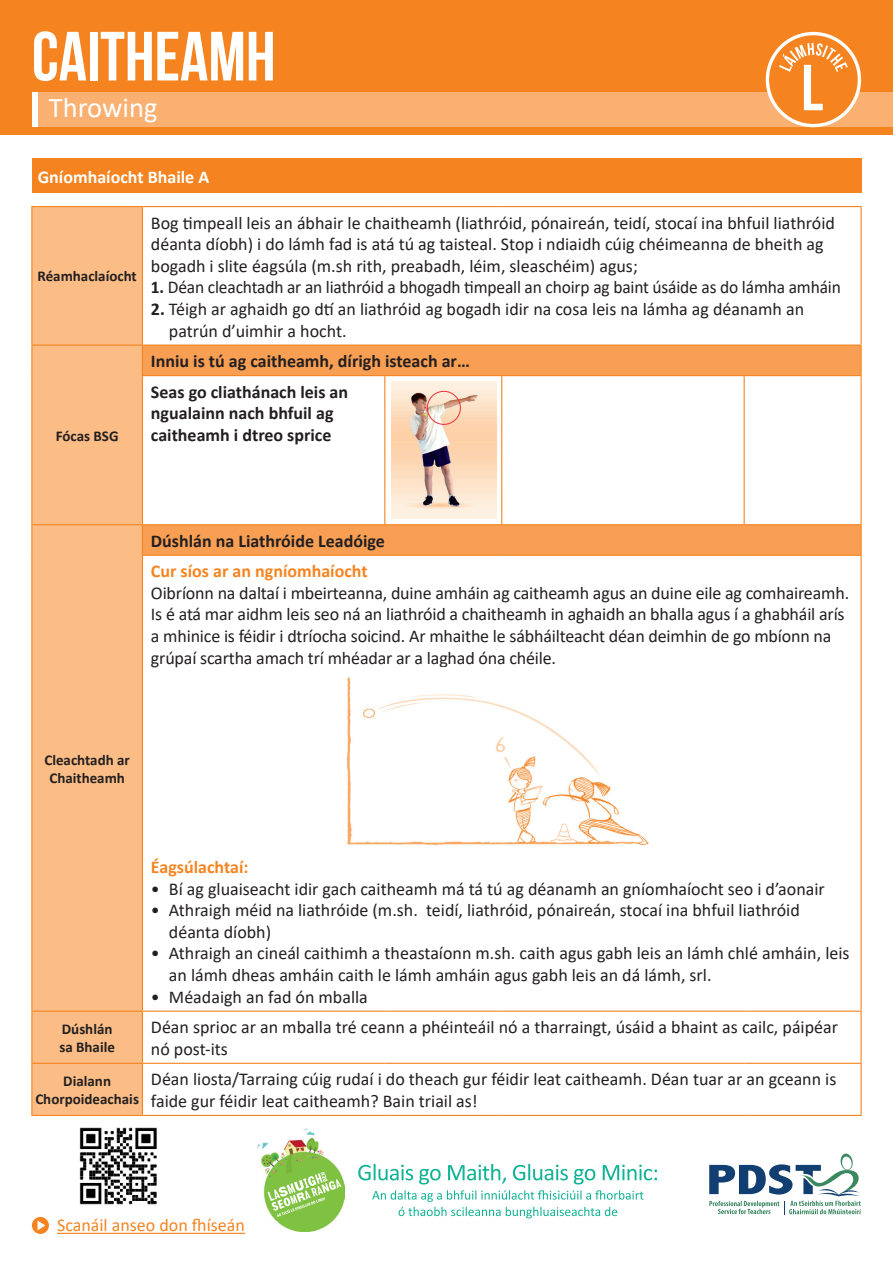
<style>
.page{position:relative;width:893px;height:1263px;background:#fff}
.page>*{position:absolute;margin:0;border:0;box-sizing:border-box;transform-origin:0 0}
.t1{font:700 69.45px "Bebas Neue";color:#fff}
.t2{font:28.5px "Calibri";color:#fff}
.t3{font:18px/21.6px "Calibri";color:#231f20}
.t4{font:700 18px/30.5px "Calibri";color:#231f20}
.t5{font:700 18px "Calibri";color:#f58420}
.t6{font:18px "Calibri";color:#f58420}
.t7{font:700 18px "Calibri";color:#fff}
.t8{font:700 15px/18px "Calibri";color:#231f20;text-align:center}
.s1{font-weight:700}
</style>
<div class="page">
<div style="left:0;top:0;width:893px;height:135px;background:#f58420"></div>
<div style="left:38px;top:92px;width:855px;height:34px;background:#fab071"></div>
<div style="left:32px;top:92px;width:6px;height:34px;background:#fff"></div>
<svg style="left:767px;top:34px;width:92px;height:92px"></svg>
<svg style="left:779px;top:43px;width:69px;height:67px"></svg>
<div style="left:766px;top:32px;width:95px;height:95px;border:3px solid #fff;border-radius:50%"></div>
<div style="left:32px;top:207px;width:110px;height:908px;background:#fbbd85"></div>
<svg style="left:143px;top:346px;width:717px;height:209px"></svg>
<hr style="left:31px;top:206px;width:111px;height:1px;background:#f58420">
<hr style="left:31px;top:207px;width:1px;height:138px;background:#f58420">
<hr style="left:142px;top:206px;width:243px;height:1px;background:#f58420">
<hr style="left:142px;top:207px;width:1px;height:138px;background:#f58420">
<hr style="left:385px;top:206px;width:117px;height:1px;background:#f58420">
<hr style="left:502px;top:206px;width:242px;height:1px;background:#f58420">
<hr style="left:744px;top:206px;width:118px;height:1px;background:#f58420">
<hr style="left:860px;top:207px;width:2px;height:138px;background:#f58420">
<hr style="left:31px;top:345px;width:111px;height:1px;background:#f58420">
<hr style="left:31px;top:346px;width:1px;height:30px;background:#f58420">
<hr style="left:142px;top:345px;width:243px;height:1px;background:#f58420">
<svg style="left:142px;top:346px;width:1px;height:29px"></svg>
<hr style="left:385px;top:345px;width:117px;height:1px;background:#f58420">
<hr style="left:502px;top:345px;width:242px;height:1px;background:#f58420">
<hr style="left:744px;top:345px;width:118px;height:1px;background:#f58420">
<hr style="left:860px;top:346px;width:2px;height:29px;background:#f58420">
<hr style="left:31px;top:376px;width:1px;height:148px;background:#f58420">
<hr style="left:142px;top:375px;width:243px;height:1px;background:#f58420">
<hr style="left:142px;top:376px;width:1px;height:148px;background:#f58420">
<hr style="left:385px;top:375px;width:117px;height:1px;background:#f58420">
<hr style="left:384px;top:376px;width:1px;height:148px;background:#f58420">
<hr style="left:502px;top:375px;width:242px;height:1px;background:#f58420">
<hr style="left:501px;top:376px;width:1px;height:148px;background:#f58420">
<hr style="left:744px;top:375px;width:118px;height:1px;background:#f58420">
<hr style="left:744px;top:376px;width:1px;height:148px;background:#f58420">
<hr style="left:860px;top:376px;width:2px;height:148px;background:#f58420">
<hr style="left:31px;top:524px;width:111px;height:1px;background:#f58420">
<hr style="left:31px;top:525px;width:1px;height:30px;background:#f58420">
<hr style="left:142px;top:524px;width:243px;height:1px;background:#f58420">
<hr style="left:142px;top:525px;width:1px;height:30px;background:#f58420">
<hr style="left:385px;top:524px;width:117px;height:1px;background:#f58420">
<hr style="left:502px;top:524px;width:242px;height:1px;background:#f58420">
<hr style="left:744px;top:524px;width:118px;height:1px;background:#f58420">
<hr style="left:860px;top:525px;width:2px;height:30px;background:#f58420">
<hr style="left:31px;top:555px;width:1px;height:455px;background:#f58420">
<hr style="left:142px;top:555px;width:243px;height:1px;background:#f58420">
<hr style="left:142px;top:556px;width:1px;height:454px;background:#f58420">
<hr style="left:385px;top:555px;width:117px;height:1px;background:#f58420">
<hr style="left:502px;top:555px;width:242px;height:1px;background:#f58420">
<hr style="left:744px;top:555px;width:118px;height:1px;background:#f58420">
<hr style="left:860px;top:556px;width:2px;height:454px;background:#f58420">
<hr style="left:31px;top:1010px;width:111px;height:2px;background:#f58420">
<hr style="left:31px;top:1012px;width:1px;height:51px;background:#f58420">
<hr style="left:142px;top:1010px;width:243px;height:2px;background:#f58420">
<hr style="left:142px;top:1012px;width:1px;height:51px;background:#f58420">
<hr style="left:385px;top:1010px;width:117px;height:2px;background:#f58420">
<hr style="left:502px;top:1010px;width:242px;height:2px;background:#f58420">
<hr style="left:744px;top:1010px;width:118px;height:2px;background:#f58420">
<hr style="left:860px;top:1012px;width:2px;height:51px;background:#f58420">
<hr style="left:31px;top:1063px;width:111px;height:1px;background:#f58420">
<hr style="left:31px;top:1064px;width:1px;height:51px;background:#f58420">
<hr style="left:142px;top:1063px;width:243px;height:1px;background:#f58420">
<hr style="left:142px;top:1064px;width:1px;height:51px;background:#f58420">
<hr style="left:385px;top:1063px;width:117px;height:1px;background:#f58420">
<hr style="left:502px;top:1063px;width:242px;height:1px;background:#f58420">
<hr style="left:744px;top:1063px;width:118px;height:1px;background:#f58420">
<hr style="left:860px;top:1064px;width:2px;height:51px;background:#f58420">
<hr style="left:31px;top:1115px;width:111px;height:1px;background:#f58420">
<hr style="left:142px;top:1115px;width:243px;height:1px;background:#f58420">
<hr style="left:385px;top:1115px;width:117px;height:1px;background:#f58420">
<hr style="left:502px;top:1115px;width:242px;height:1px;background:#f58420">
<hr style="left:744px;top:1115px;width:118px;height:1px;background:#f58420">
<img style="left:391px;top:382px;width:105px;height:136px">
<div style="left:427px;top:391px;width:34px;height:34px;border:1px solid #ee2d36;border-radius:50%"></div>
<img style="left:347px;top:677px;width:302px;height:169px">
<div style="left:32px;top:159px;width:829px;height:34px;background:#f58420"></div>
<svg style="left:709px;top:1153px;width:152px;height:61px"></svg>
<hr style="left:57px;top:1233px;width:188px;height:1px;background:#f58420">
<svg style="left:32px;top:1217px;width:17px;height:17px"></svg>
<svg style="left:38px;top:1220px;width:7px;height:10px"></svg>
<svg style="left:358px;top:1164px;width:299px;height:54px"></svg>
<img style="left:257px;top:1128px;width:87px;height:103px">
<svg style="left:268px;top:1172px;width:74px;height:45px;background:#9ccf6d"></svg>
<img style="left:79px;top:1127px;width:78px;height:78px">
<h1 class="t1" style="left:32px;top:18px;width:245px">CAITHEAMH</h1>
<h2 class="t2" style="left:49px;top:88px;width:110px">Throwing</h2>
<p class="t7" style="left:38px;top:164px;width:173px">Gníomhaíocht Bhaile A</p>
<p class="t8" style="left:37px;top:267px;width:101px">Réamhaclaíocht</p>
<p class="t8" style="left:56px;top:426px;width:64px">Fócas BSG</p>
<p class="t3" style="left:151px;top:211px;width:685px">Bog timpeall leis an ábhair le chaitheamh (liathróid, pónaireán, teidí, stocaí ina bhfuil liathróid déanta díobh) i do lámh fad is atá tú ag taisteal. Stop i ndiaidh cúig chéimeanna de bheith ag bogadh i slite éagsúla (m.sh rith, preabadh, léim, sleaschéim) agus;</p>
<p class="t3" style="left:151px;top:276px;width:691px"><span class="s1">1.</span> Déan cleachtadh ar an liathróid a bhogadh timpeall an choirp ag baint úsáide as do lámha amháin</p>
<p class="t3" style="left:169px;top:298px;width:637px;text-indent:-18px"><span class="s1">2.</span> Téigh ar aghaidh go dtí an liathróid ag bogadh idir na cosa leis na lámha ag déanamh an patrún d’uimhir a hocht.</p>
<p class="t4" style="left:151px;top:346px;width:320px">Inniu is tú ag caitheamh, dírigh isteach ar…<br>Seas go cliathánach leis an</p>
<p class="t4" style="left:151px;top:402px;width:184px;line-height:21.6px">ngualainn nach bhfuil ag caitheamh i dtreo sprice</p>
<p class="t4" style="left:151px;top:525px;width:235px">Dúshlán na Liathróide Leadóige</p>
<p class="t5" style="left:151px;top:558px;width:218px">Cur síos ar an ngníomhaíocht</p>
<p class="t3" style="left:151px;top:582px;width:700px">Oibríonn na daltaí i mbeirteanna, duine amháin ag caitheamh agus an duine eile ag comhaireamh.<br>Is é atá mar aidhm leis seo ná an liathróid a chaitheamh in aghaidh an bhalla agus í a ghabháil arís a mhinice is féidir i dtríocha soicind. Ar mhaithe le sábháilteacht déan deimhin de go mbíonn na grúpaí scartha amach trí mhéadar ar a laghad óna chéile.</p>
<p class="t8" style="left:44px;top:750px;width:87px">Cleachtadh ar<br>Chaitheamh</p>
<p class="t5" style="left:151px;top:854px;width:99px">Éagsúlachtaí:</p>
<p class="t3" style="left:151px;top:877px;width:675px">• Bí ag gluaiseacht idir gach caitheamh má tá tú ag déanamh an gníomhaíocht seo i d’aonair</p>
<p class="t3" style="left:169px;top:899px;width:632px;text-indent:-18px">• Athraigh méid na liathróide (m.sh. teidí, liathróid, pónaireán, stocaí ina bhfuil liathróid déanta díobh)</p>
<p class="t3" style="left:169px;top:942px;width:682px;text-indent:-18px">• Athraigh an cineál caithimh a theastaíonn m.sh. caith agus gabh leis an lámh chlé amháin, leis an lámh dheas amháin caith le lámh amháin agus gabh leis an dá lámh, srl.</p>
<p class="t3" style="left:151px;top:985px;width:218px">• Méadaigh an fad ón mballa</p>
<p class="t8" style="left:59px;top:1020px;width:57px;text-align:left">Dúshlán sa Bhaile</p>
<p class="t3" style="left:151px;top:1016px;width:689px">Déan sprioc ar an mballa tré ceann a phéinteáil nó a tharraingt, úsáid a bhaint as cailc, páipéar nó post-its</p>
<p class="t8" style="left:35px;top:1072px;width:105px">Dialann<br>Chorpoideachais</p>
<p class="t3" style="left:151px;top:1068px;width:687px">Déan liosta/Tarraing cúig rudaí i do theach gur féidir leat caitheamh. Déan tuar ar an gceann is faide gur féidir leat caitheamh? Bain triail as!</p>
<p class="t6" style="left:57px;top:1213px;width:189px">Scanáil anseo don fhíseán</p>
</div>
